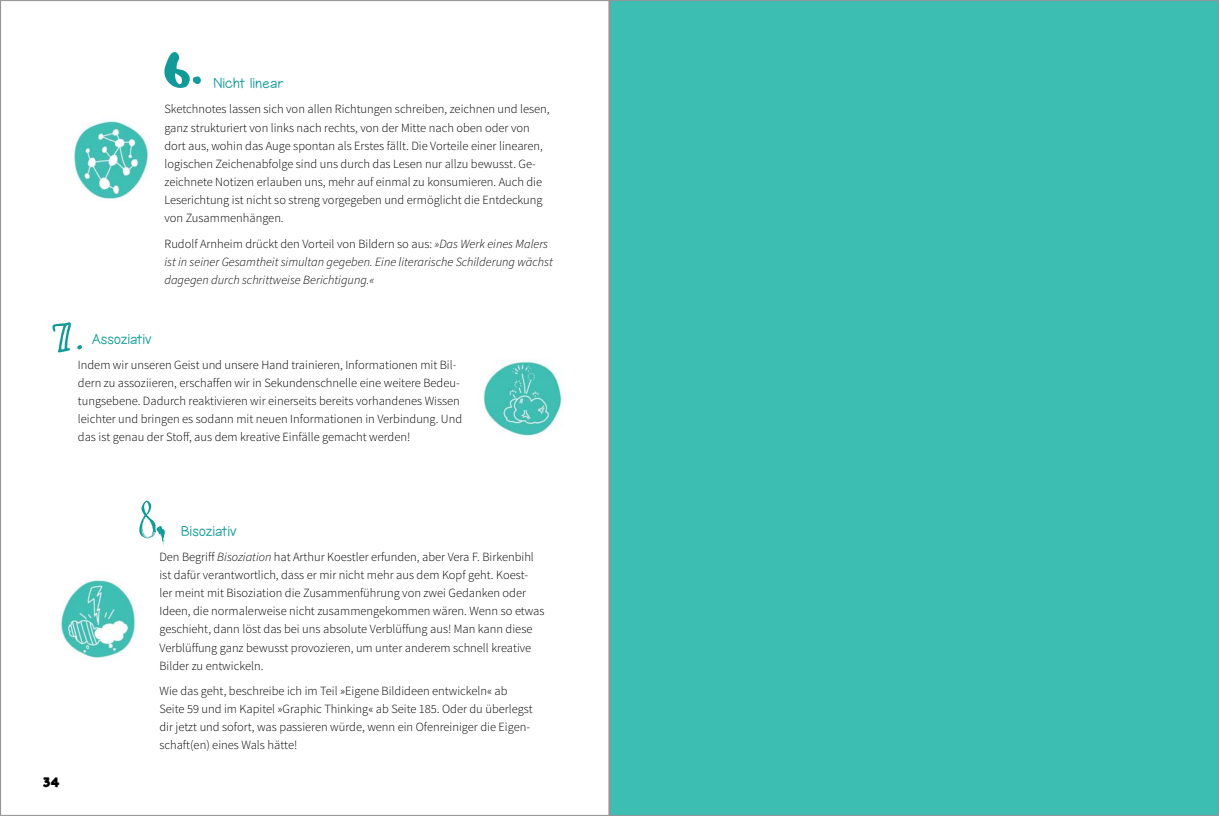
<style>
.page{position:relative;width:1219px;height:816px;background:#fff}
.page>*{position:absolute;margin:0;border:0;box-sizing:border-box;transform-origin:0 0}
.t1{font:72.88px "Matilda";color:#119a98}
.t2{font:300 13.75px "Gel Pen Upright";letter-spacing:.03em;color:#119a98}
.t3{font:300 13.75px "Gel Pen Upright";letter-spacing:.05em;color:#119a98}
.t4{font:13.75px "Graun";color:#000}
.t5{font:300 12.5px/18.1px "Source Sans Pro";color:#000}
.t6{font:italic 300 12.5px/18.1px "Source Sans Pro";color:#000}
.s1{font-style:normal}
.s2{font-style:italic}
</style>
<div class="page">
<svg style="left:0;top:0;width:609px;height:815px"></svg>
<div style="left:609px;top:0;width:610px;height:815px;background:#3cbeb3"></div>
<svg style="left:161px;top:50px;width:30px;height:40px"></svg>
<svg style="left:136px;top:499px;width:31px;height:47px"></svg>
<svg style="left:52px;top:322px;width:31px;height:31px"></svg>
<h1 class="t1" style="left:192px;top:15px;width:10px">.</h1>
<p class="t3" style="left:213px;top:74px;width:72px">Nicht linear</p>
<p class="t5" style="left:164px;top:101px;width:387px">Sketchnotes lassen sich von allen Richtungen schreiben, zeichnen und lesen, ganz strukturiert von links nach rechts, von der Mitte nach oben oder von dort aus, wohin das Auge spontan als Erstes fällt. Die Vorteile einer linearen, logischen Zeichenabfolge sind uns durch das Lesen nur allzu bewusst. Ge&shy;zeichnete Notizen erlauben uns, mehr auf einmal zu konsumieren. Auch die Leserichtung ist nicht so streng vorgegeben und ermöglicht die Entdeckung von Zusammenhängen.</p>
<p class="t6" style="left:164px;top:235px;width:390px"><span class="s1">Rudolf Arnheim drückt den Vorteil von Bildern so aus:</span> »Das Werk eines Malers ist in seiner Gesamtheit simultan gegeben. Eine literarische Schilderung wächst dagegen durch schrittweise Berichtigung.«</p>
<p class="t2" style="left:92px;top:329px;width:61px">Assoziativ</p>
<p class="t5" style="left:78px;top:356px;width:386px">Indem wir unseren Geist und unsere Hand trainieren, Informationen mit Bil&shy;dern zu assoziieren, erschaffen wir in Sekundenschnelle eine weitere Bedeu&shy;tungsebene. Dadurch reaktivieren wir einerseits bereits vorhandenes Wissen leichter und bringen es sodann mit neuen Informationen in Verbindung. Und das ist genau der Stoff, aus dem kreative Einfälle gemacht werden!</p>
<p class="t4" style="left:43px;top:774px;width:19px">34</p>
<p class="t2" style="left:181px;top:521px;width:57px">Bisoziativ</p>
<p class="t5" style="left:159px;top:548px;width:387px">Den Begriff <span class="s2">Bisoziation</span> hat Arthur Koestler erfunden, aber Vera F. Birkenbihl ist dafür verantwortlich, dass er mir nicht mehr aus dem Kopf geht. Koest-<br>ler meint mit Bisoziation die Zusammenführung von zwei Gedanken oder Ideen, die normalerweise nicht zusammengekommen wären. Wenn so etwas geschieht, dann löst das bei uns absolute Verblüffung aus! Man kann diese Verblüffung ganz bewusst provozieren, um unter anderem schnell kreative Bilder zu entwickeln.</p>
<p class="t5" style="left:159px;top:682px;width:375px">Wie das geht, beschreibe ich im Teil »Eigene Bildideen entwickeln« ab Seite 59 und im Kapitel »Graphic Thinking« ab Seite 185. Oder du überlegst dir jetzt und sofort, was passieren würde, wenn ein Ofenreiniger die Eigen&shy;schaft(en) eines Wals hätte!</p>
</div>
